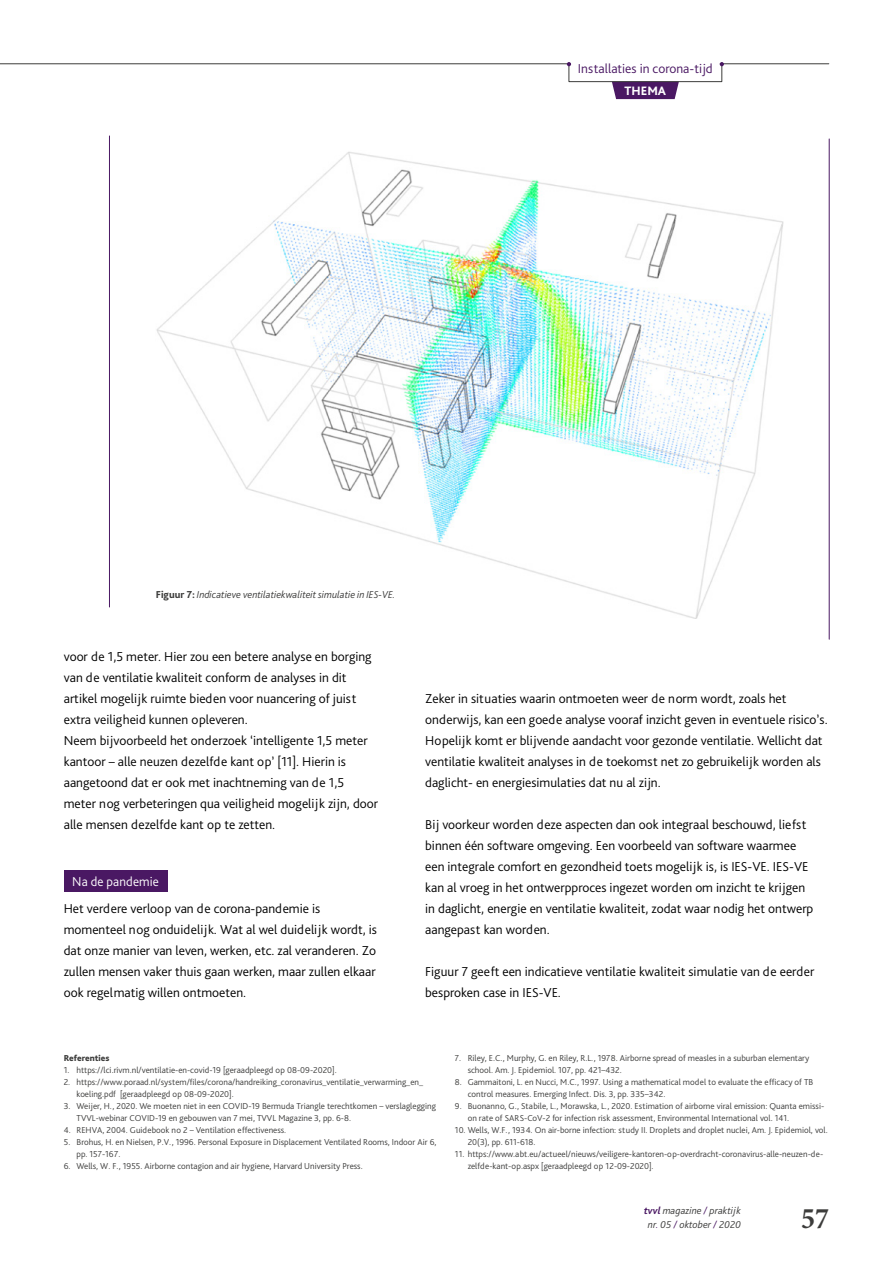
<style>
.page{position:relative;width:893px;height:1263px;background:#fff}
.page>*{position:absolute;margin:0;border:0;box-sizing:border-box;transform-origin:0 0}
.t1{font:700 condensed 30px "Minion Pro";color:#3c3c3b}
.t2{font:300 13.5px/21px "Bliss Pro";color:#000}
.t3{font:300 13.5px "Bliss Pro";color:#4a1863}
.t4{font:300 13.5px "Bliss Pro";letter-spacing:.01em;color:#fff}
.t5{font:800 12.75px "Bliss Pro";color:#fff}
.t6{font:italic 300 10.5px/13.5px "Bliss Pro";color:#3c3c3b;text-align:center}
.t7{font:300 9px/12px "Bliss Pro";color:#3c3c3b}
.t8{font:800 9px "Bliss 2";color:#3c3c3b}
.s1{font-weight:800;font-style:normal}
.s2{font-weight:700;color:#4a1863}
.s3{color:#4a1863}
</style>
<div class="page">
<hr style="left:0;top:63px;width:570px;height:1px;background:#3c3c3b">
<hr style="left:720px;top:63px;width:109px;height:1px;background:#3c3c3b">
<svg style="left:612px;top:82px;width:67px;height:17px"></svg>
<div style="left:568px;top:64px;width:154px;height:18px;border:1px solid #3c3c3b"></div>
<svg style="left:567px;top:62px;width:4px;height:4px"></svg>
<svg style="left:720px;top:62px;width:4px;height:4px"></svg>
<img style="left:156px;top:152px;width:627px;height:467px">
<div style="left:64px;top:870px;width:103px;height:22px;background:#4a1863"></div>
<hr style="left:109px;top:136px;width:1px;height:471px;background:#4a1863">
<hr style="left:829px;top:139px;width:1px;height:500px;background:#4a1863">
<p class="t3" style="left:578px;top:61px;width:136px">Installaties in corona-tijd</p>
<p class="t5" style="left:624px;top:83px;width:43px">THEMA</p>
<p class="t6" style="left:156px;top:587px;width:241px"><span class="s1">Figuur 7:</span> Indicatieve ventilatiekwaliteit simulatie in IES-VE.</p>
<p class="t2" style="left:64px;top:645px;width:316px">voor de 1,5 meter. Hier zou een betere analyse en borging van de ventilatie kwaliteit conform de analyses in dit artikel mogelijk ruimte bieden voor nuancering of juist extra veiligheid kunnen opleveren.<br>Neem bijvoorbeeld het onderzoek ‘intelligente 1,5 meter kantoor – alle neuzen dezelfde kant op’ [11]. Hierin is aangetoond dat er ook met inachtneming van de 1,5 meter nog verbeteringen qua veiligheid mogelijk zijn, door alle mensen dezelfde kant op te zetten.</p>
<p class="t4" style="left:72px;top:873px;width:88px">Na de pandemie</p>
<p class="t2" style="left:64px;top:897px;width:315px">Het verdere verloop van de corona-pandemie is momenteel nog onduidelijk. Wat al wel duidelijk wordt, is dat onze manier van leven, werken, etc. zal veranderen. Zo zullen mensen vaker thuis gaan werken, maar zullen elkaar ook regelmatig willen ontmoeten.</p>
<p class="t2" style="left:425px;top:687px;width:404px">Zeker in situaties waarin ontmoeten weer de norm wordt, zoals het onderwijs, kan een goede analyse vooraf inzicht geven in eventuele risico’s.<br>Hopelijk komt er blijvende aandacht voor gezonde ventilatie. Wellicht dat ventilatie kwaliteit analyses in de toekomst net zo gebruikelijk worden als daglicht- en energiesimulaties dat nu al zijn.</p>
<p class="t2" style="left:425px;top:813px;width:390px">Bij voorkeur worden deze aspecten dan ook integraal beschouwd, liefst binnen één software omgeving. Een voorbeeld van software waarmee een integrale comfort en gezondheid toets mogelijk is, is IES-VE. IES-VE kan al vroeg in het ontwerpproces ingezet worden om inzicht te krijgen in daglicht, energie en ventilatie kwaliteit, zodat waar nodig het ontwerp aangepast kan worden.</p>
<p class="t2" style="left:425px;top:960px;width:391px">Figuur 7 geeft een indicatieve ventilatie kwaliteit simulatie van de eerder besproken case in IES-VE.</p>
<p class="t8" style="left:64px;top:1053px;width:47px">Referenties</p>
<p class="t7" style="left:64px;top:1064px;width:274px">1. https://lci.rivm.nl/ventilatie-en-covid-19 [geraadpleegd op 08-09-2020].</p>
<p class="t7" style="left:77px;top:1076px;width:348px;text-indent:-13px">2. https://www.poraad.nl/system/files/corona/handreiking_coronavirus_ventilatie_verwarming_en_ koeling.pdf [geraadpleegd op 08-09-2020].</p>
<p class="t7" style="left:77px;top:1100px;width:361px;text-indent:-13px">3. Weijer, H., 2020. We moeten niet in een COVID-19 Bermuda Triangle terechtkomen – verslaglegging<br>TVVL-webinar COVID-19 en gebouwen van 7 mei, TVVL Magazine 3, pp. 6-8.</p>
<p class="t7" style="left:64px;top:1124px;width:224px">4. REHVA, 2004. Guidebook no 2 – Ventilation effectiveness.</p>
<p class="t7" style="left:77px;top:1136px;width:361px;text-indent:-13px">5. Brohus, H. en Nielsen, P.V., 1996. Personal Exposure in Displacement Ventilated Rooms, Indoor Air 6, pp. 157-167.</p>
<p class="t7" style="left:64px;top:1160px;width:300px">6. Wells, W. F., 1955. Airborne contagion and air hygiene, Harvard University Press.</p>
<p class="t7" style="left:468px;top:1052px;width:343px;text-indent:-13px">7. Riley, E.C., Murphy, G. en Riley, R.L., 1978. Airborne spread of measles in a suburban elementary school. Am. J. Epidemiol. 107, pp. 421–432.</p>
<p class="t7" style="left:468px;top:1076px;width:347px;text-indent:-13px">8. Gammaitoni, L. en Nucci, M.C., 1997. Using a mathematical model to evaluate the efficacy of TB control measures. Emerging Infect. Dis. 3, pp. 335–342.</p>
<p class="t7" style="left:468px;top:1100px;width:358px;text-indent:-13px">9. Buonanno, G., Stabile, L., Morawska, L., 2020. Estimation of airborne viral emission: Quanta emissi&shy;on rate of SARS-CoV-2 for infection risk assessment, Environmental International vol. 141.</p>
<p class="t7" style="left:468px;top:1124px;width:362px;text-indent:-13px">10. Wells, W.F., 1934. On air-borne infection: study II. Droplets and droplet nuclei, Am. J. Epidemiol, vol.<br>20(3), pp. 611-618.</p>
<p class="t7" style="left:468px;top:1148px;width:357px;text-indent:-13px">11. https://www.abt.eu/actueel/nieuws/veiligere-kantoren-op-overdracht-coronavirus-alle-neuzen-de&shy;zelfde-kant-op.aspx [geraadpleegd op 12-09-2020].</p>
<p class="t6" style="left:644px;top:1204px;width:98px"><span class="s2">tvvl</span> magazine <span class="s3">/</span> praktijk nr<span class="s3">.</span> 05 <span class="s3">/</span> oktober <span class="s3">/</span> 2020</p>
<h1 class="t1" style="left:801px;top:1197px;width:29px">57</h1>
</div>
